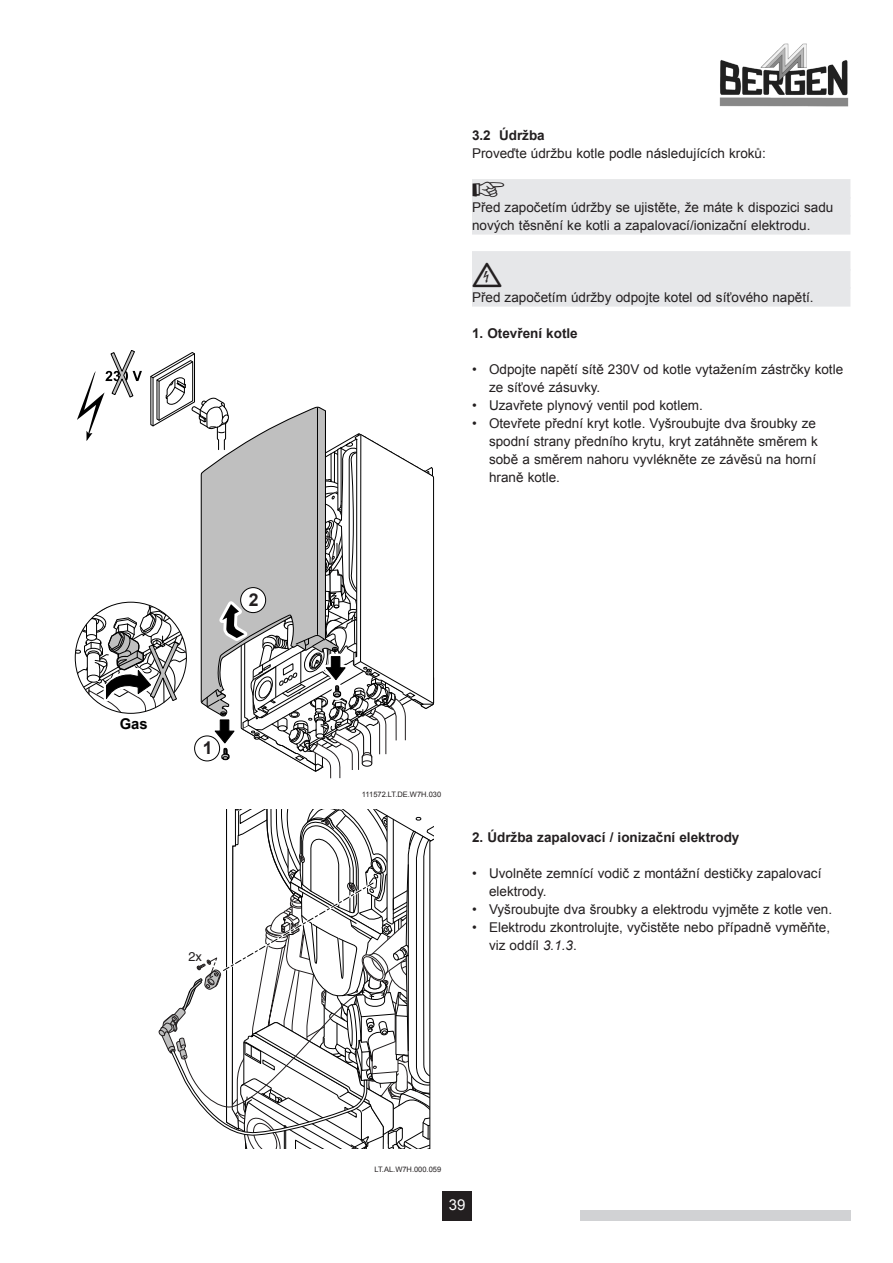
<style>
.page{position:relative;width:893px;height:1263px;background:#fff}
.page>*{position:absolute;margin:0;border:0;box-sizing:border-box;transform-origin:0 0}
.t1{font:700 17.7px "Arial";color:#231f20}
.t2{font:15px "Arial";color:#fff}
.t3{font:700 14.85px "Arial";color:#000}
.Standaard_inspring{font:13.5px/18px "Arial";color:#231f20}
.Standaard{font:13.5px "Arial";color:#231f20}
.Opsomming{font:700 13.5px "Arial";color:#231f20}
.Standaard-2{font:700 13.5px "Arial";color:#231f20}
.Kop_2{font:700 13.5px "Arial";color:#231f20}
.t4{font:12.75px "Helvetica";color:#231f20}
.t5{font:8.85px "Arial";letter-spacing:-.03em;color:#000}
.Tekeningnummer{font:7.5px "Arial";color:#231f20}
.s1{font-style:italic}
</style>
<div class="page">
<div style="left:442px;top:1191px;width:30px;height:29px;background:#231f20"></div>
<div style="left:580px;top:1210px;width:270px;height:10px;background:#d1d2d4"></div>
<img style="left:720px;top:43px;width:129px;height:63px">
<div style="left:472px;top:179px;width:378px;height:20px;background:#e6e7e9"></div>
<div style="left:472px;top:197px;width:378px;height:20px;background:#e6e7e9"></div>
<div style="left:472px;top:215px;width:378px;height:20px;background:#e6e7e9"></div>
<div style="left:472px;top:251px;width:378px;height:20px;background:#e6e7e9"></div>
<div style="left:472px;top:269px;width:378px;height:20px;background:#e6e7e9"></div>
<div style="left:472px;top:287px;width:378px;height:20px;background:#e6e7e9"></div>
<svg style="left:158px;top:809px;width:276px;height:340px"></svg>
<svg style="left:75px;top:350px;width:359px;height:429px"></svg>
<p class="t3" style="left:120px;top:715px;width:30px">Gas</p>
<p class="t1" style="left:249px;top:590px;width:11px">2</p>
<p class="t1" style="left:203px;top:738px;width:11px">1</p>
<p class="t4" style="left:188px;top:949px;width:15px">2x</p>
<p class="Kop_2" style="left:472px;top:127px;width:74px">3.2 Údržba</p>
<p class="Standaard" style="left:472px;top:145px;width:295px">Proveďte údržbu kotle podle následujících kroků:</p>
<p class="Standaard" style="left:472px;top:199px;width:363px">Před započetím údržby se ujistěte, že máte k dispozici sadu</p>
<p class="Standaard" style="left:472px;top:217px;width:340px">nových těsnění ke kotli a zapalovací/ionizační elektrodu.</p>
<p class="Standaard" style="left:472px;top:289px;width:343px">Před započetím údržby odpojte kotel od síťového napětí.</p>
<p class="Standaard-2" style="left:472px;top:325px;width:107px">1. Otevření kotle</p>
<p class="Standaard_inspring" style="left:489px;top:361px;width:356px;text-indent:-17px">• Odpojte napětí sítě 230V od kotle vytažením zástrčky kotle ze síťové zásuvky.</p>
<p class="Standaard_inspring" style="left:472px;top:397px;width:232px">• Uzavřete plynový ventil pod kotlem.</p>
<p class="Standaard_inspring" style="left:489px;top:415px;width:331px;text-indent:-17px">• Otevřete přední kryt kotle. Vyšroubujte dva šroubky ze spodní strany předního krytu, kryt zatáhněte směrem k sobě a směrem nahoru vyvlékněte ze závěsů na horní hraně kotle.</p>
<p class="Tekeningnummer" style="left:362px;top:790px;width:81px">111572.LT.DE.W7H.030</p>
<p class="t5" style="left:348px;top:794px;width:86px">111572LTDEW7H030a</p>
<p class="Opsomming" style="left:472px;top:829px;width:269px">2. Údržba zapalovací / ionizační elektrody</p>
<p class="Standaard_inspring" style="left:489px;top:865px;width:334px;text-indent:-17px">• Uvolněte zemnící vodič z montážní destičky zapalovací elektrody.</p>
<p class="Standaard_inspring" style="left:472px;top:901px;width:362px">• Vyšroubujte dva šroubky a elektrodu vyjměte z kotle ven.</p>
<p class="Standaard_inspring" style="left:489px;top:919px;width:343px;text-indent:-17px">• Elektrodu zkontrolujte, vyčistěte nebo případně vyměňte, viz oddíl <span class="s1">3.1.3</span>.</p>
<p class="Tekeningnummer" style="left:375px;top:1164px;width:68px">LT.AL.W7H.000.059</p>
<p class="t2" style="left:449px;top:1195px;width:18px">39</p>
</div>
